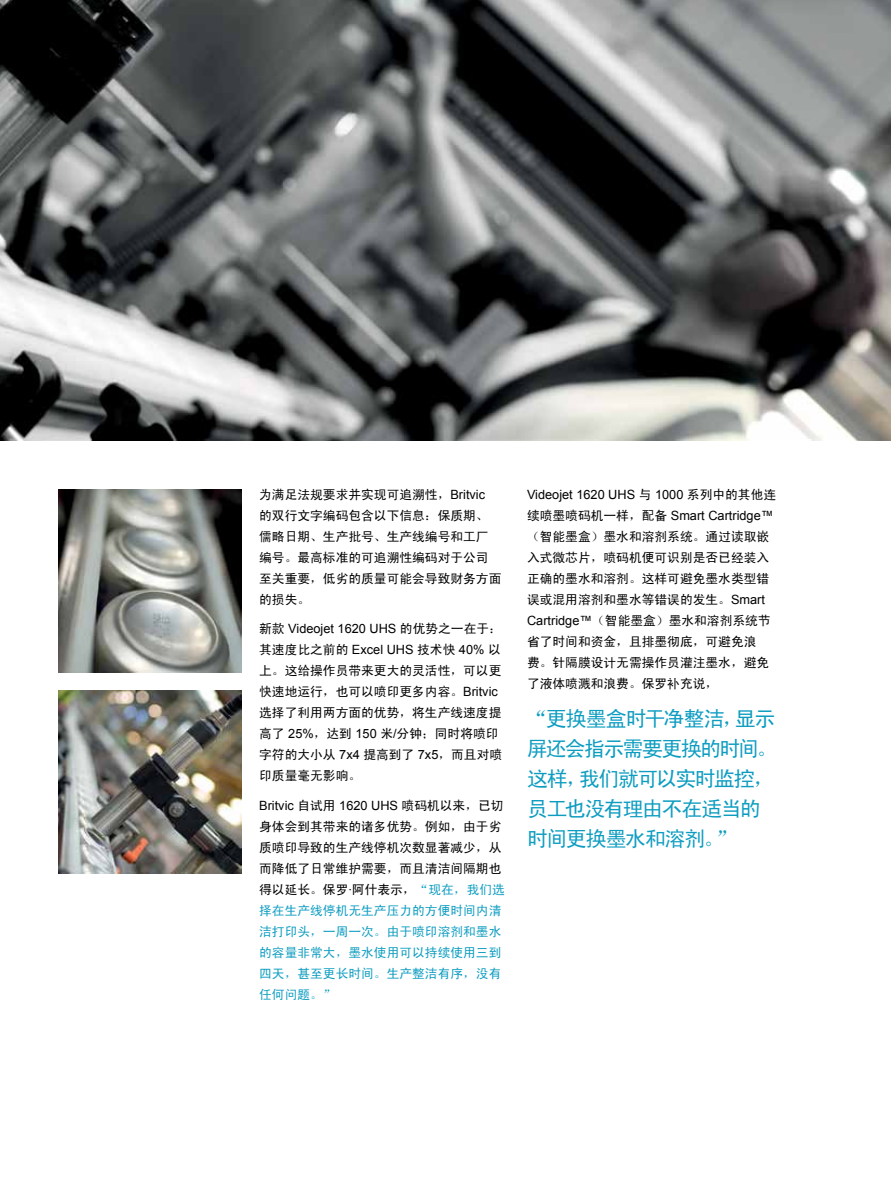
<style>
.page{position:relative;width:891px;height:1188px;background:#fff}
.page>*{position:absolute;margin:0;border:0;box-sizing:border-box;transform-origin:0 0}
.t1{font:21px/30px "Sim Hei";letter-spacing:-.075em;color:#0e9dc1}
.t2{font:12.75px/21px "Sim Hei";color:#000}
.t3{font:12.75px/21px "Sim Hei";color:#0e9dc1}
.t4{font:12.75px/21px "Arial";color:#000}
.s1{font-family:"Arial"}
.s2{font-family:"Sim Hei"}
.s3{color:#000}
.s4{font-family:"Arial";color:#000}
</style>
<div class="page">
<img style="left:0;top:0;width:891px;height:441px">
<img style="left:58px;top:489px;width:184px;height:184px">
<img style="left:58px;top:690px;width:184px;height:184px">
<p class="t2" style="left:259px;top:483px;width:244px">为满足法规要求并实现可追溯性，<span class="s1">Britvic<br></span>的双行文字编码包含以下信息：保质期、儒略日期、生产批号、生产线编号和工厂编号。最高标准的可追溯性编码对于公司至关重要，低劣的质量可能会导致财务方面的损失。</p>
<p class="t4" style="left:259px;top:618px;width:244px"><span class="s2">新款</span> Videojet 1620 UHS <span class="s2">的优势之一在于：</span></p>
<p class="t2" style="left:259px;top:639px;width:244px">其速度比之前的 <span class="s1">Excel UHS</span> 技术快 <span class="s1">40%</span> 以上。这给操作员带来更大的灵活性，可以更快速地运行，也可以喷印更多内容。<span class="s1">Britvic</span>选择了利用两方面的优势，将生产线速度提高了 <span class="s1">25%</span>，达到 <span class="s1">150</span> 米<span class="s1">/</span>分钟；同时将喷印字符的大小从 <span class="s1">7x4</span> 提高到了 <span class="s1">7x5</span>，而且对喷印质量毫无影响。</p>
<p class="t4" style="left:259px;top:795px;width:246px">Britvic <span class="s2">自试用</span> 1620 UHS <span class="s2">喷码机以来，已切</span></p>
<p class="t3" style="left:259px;top:815px;width:247px"><span class="s3">身体会到其带来的诸多优势。例如，由于劣质喷印导致的生产线停机次数显著减少，从而降低了日常维护需要，而且清洁间隔期也得以延长。保罗</span><span class="s4">·</span><span class="s3">阿什表示，</span>“现在，我们选择在生产线停机无生产压力的方便时间内清洁打印头，一周一次。由于喷印溶剂和墨水的容量非常大，墨水使用可以持续使用三到四天，甚至更长时间。生产整洁有序，没有任何问题。”</p>
<p class="t4" style="left:527px;top:484px;width:251px">Videojet 1620 UHS <span class="s2">与</span> 1000 <span class="s2">系列中的其他连续喷墨喷码机一样，配备</span> Smart Cartridge™</p>
<p class="t2" style="left:527px;top:525px;width:245px">（智能墨盒）墨水和溶剂系统。通过读取嵌入式微芯片，喷码机便可识别是否已经装入正确的墨水和溶剂。这样可避免墨水类型错误或混用溶剂和墨水等错误的发生。<span class="s1">Smart<br>Cartridge™</span>（智能墨盒）墨水和溶剂系统节省了时间和资金，且排墨彻底，可避免浪费。针隔膜设计无需操作员灌注墨水，避免了液体喷溅和浪费。保罗补充说，</p>
<h1 class="t1" style="left:527px;top:704px;width:252px">“更换墨盒时干净整洁，显示屏还会指示需要更换的时间。这样，我们就可以实时监控，员工也没有理由不在适当的时间更换墨水和溶剂。”</h1>
</div>
